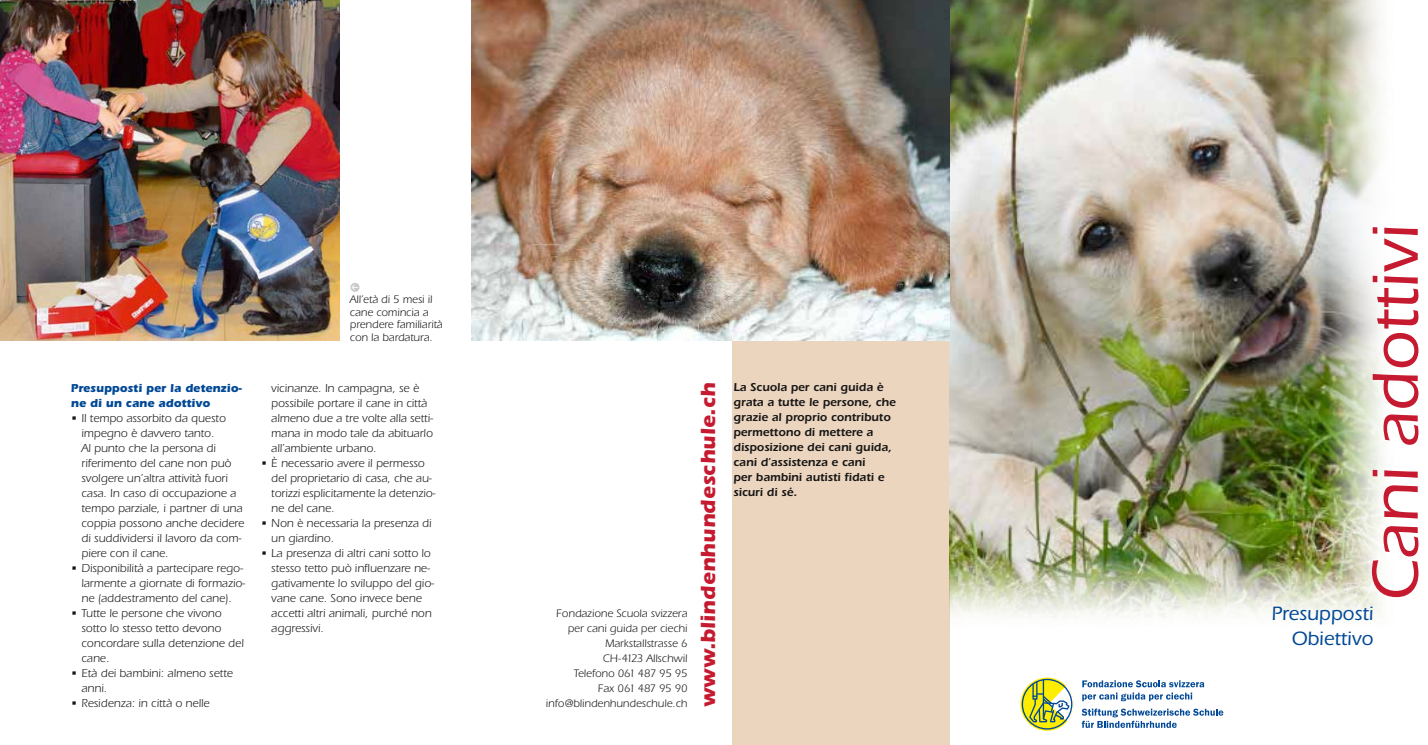
<style>
.page{position:relative;width:1428px;height:745px;background:#fff}
.page>*{position:absolute;margin:0;border:0;box-sizing:border-box;transform-origin:0 0}
.t1{font:500 67.5px "Itc Eras";color:#c51a2f}
.t2{font:700 21.25px "Itc Eras";letter-spacing:.01em;color:#c51a2f}
.t3{font:500 20px/25px "Itc Eras";color:#004896;text-align:right}
.t4{font:11.88px/15px "Itc Eras";color:#181716}
.t5{font:600 11.88px/15px "Itc Eras";color:#181716}
.t6{font:700 11.88px/15px "Itc Eras";color:#004896}
.t7{font:11.25px/15px "Itc Eras";color:#181716}
.t8{font:11.25px "Button Bonus Circle Negative";color:#c7c8c8}
</style>
<div class="page">
<img style="left:0;top:0;width:339px;height:340px">
<div style="left:733px;top:301px;width:217px;height:443px;background:#ebd5bf"></div>
<img style="left:950px;top:0;width:434px;height:617px">
<img style="left:471px;top:0;width:479px;height:340px">
<svg style="left:1082px;top:680px;width:122px;height:20px"></svg>
<svg style="left:1082px;top:708px;width:141px;height:19px"></svg>
<svg style="left:1022px;top:679px;width:50px;height:49px"></svg>
<div style="left:1020px;top:677px;width:54px;height:53px;border:4px solid #ffed00;border-radius:50%"></div>
<div style="left:1022px;top:678px;width:50px;height:51px;border:1px solid #004896;border-radius:50%"></div>
<svg style="left:1028px;top:678px;width:46px;height:47px"></svg>
<p class="t8" style="left:350px;top:282px;width:13px">Q</p>
<p class="t7" style="left:350px;top:293px;width:94px;line-height:12.5px">All’età di 5 mesi il cane comincia a prendere familiarità con la bardatura.</p>
<p class="t6" style="left:71px;top:380px;width:172px">Presupposti per la detenzio&shy;ne di un cane adottivo</p>
<p class="t4" style="left:81px;top:410px;width:164px;text-indent:-11px">• Il tempo assorbito da questo impegno è davvero tanto.<br>Al punto che la persona di riferimento del cane non può svolgere un’altra attività fuori casa. In caso di occupazione a tempo parziale, i partner di una coppia possono anche decidere di suddividersi il lavoro da com&shy;piere con il cane.</p>
<p class="t4" style="left:81px;top:560px;width:165px;text-indent:-11px">• Disponibilità a partecipare rego&shy;larmente a giornate di formazio&shy;ne (addestramento del cane).</p>
<p class="t4" style="left:81px;top:605px;width:164px;text-indent:-11px">• Tutte le persone che vivono sotto lo stesso tetto devono concordare sulla detenzione del cane.</p>
<p class="t4" style="left:81px;top:665px;width:153px;text-indent:-11px">• Età dei bambini: almeno sette anni.</p>
<p class="t4" style="left:71px;top:695px;width:140px">• Residenza: in città o nelle</p>
<p class="t4" style="left:271px;top:380px;width:163px">vicinanze. In campagna, se è possibile portare il cane in città almeno due a tre volte alla setti&shy;mana in modo tale da abituarlo all’ambiente urbano.</p>
<p class="t4" style="left:271px;top:455px;width:166px;text-indent:-11px">• È necessario avere il permesso del proprietario di casa, che au&shy;torizzi esplicitamente la detenzio&shy;ne del cane.</p>
<p class="t4" style="left:271px;top:515px;width:162px;text-indent:-11px">• Non è necessaria la presenza di un giardino.</p>
<p class="t4" style="left:271px;top:545px;width:164px;text-indent:-11px">• La presenza di altri cani sotto lo stesso tetto può influenzare ne&shy;gativamente lo sviluppo del gio&shy;vane cane. Sono invece bene accetti altri animali, purché non aggressivi.</p>
<p class="t7" style="left:546px;top:605px;width:143px;text-align:right">Fondazione Scuola svizzera per cani guida per ciechi<br>Markstallstrasse 6<br>CH-4123 Allschwil<br>Telefono 061 487 95 95<br>Fax 061 487 95 90 info@blindenhundeschule.ch</p>
<h2 class="t2" style="left:696px;top:706px;width:326px;rotate:-90deg">www.blindenhundeschule.ch</h2>
<p class="t5" style="left:733px;top:379px;width:164px">La Scuola per cani guida è grata a tutte le persone, che grazie al proprio contributo permettono di mettere a disposizione dei cani guida, cani d’assistenza e cani<br>per bambini autisti fidati e sicuri di sé.</p>
<h1 class="t1" style="left:1358px;top:601px;width:378px;rotate:-90deg">Cani adottivi</h1>
<h3 class="t3" style="left:1271px;top:600px;width:103px">Presupposti<br>Obiettivo</h3>
</div>
